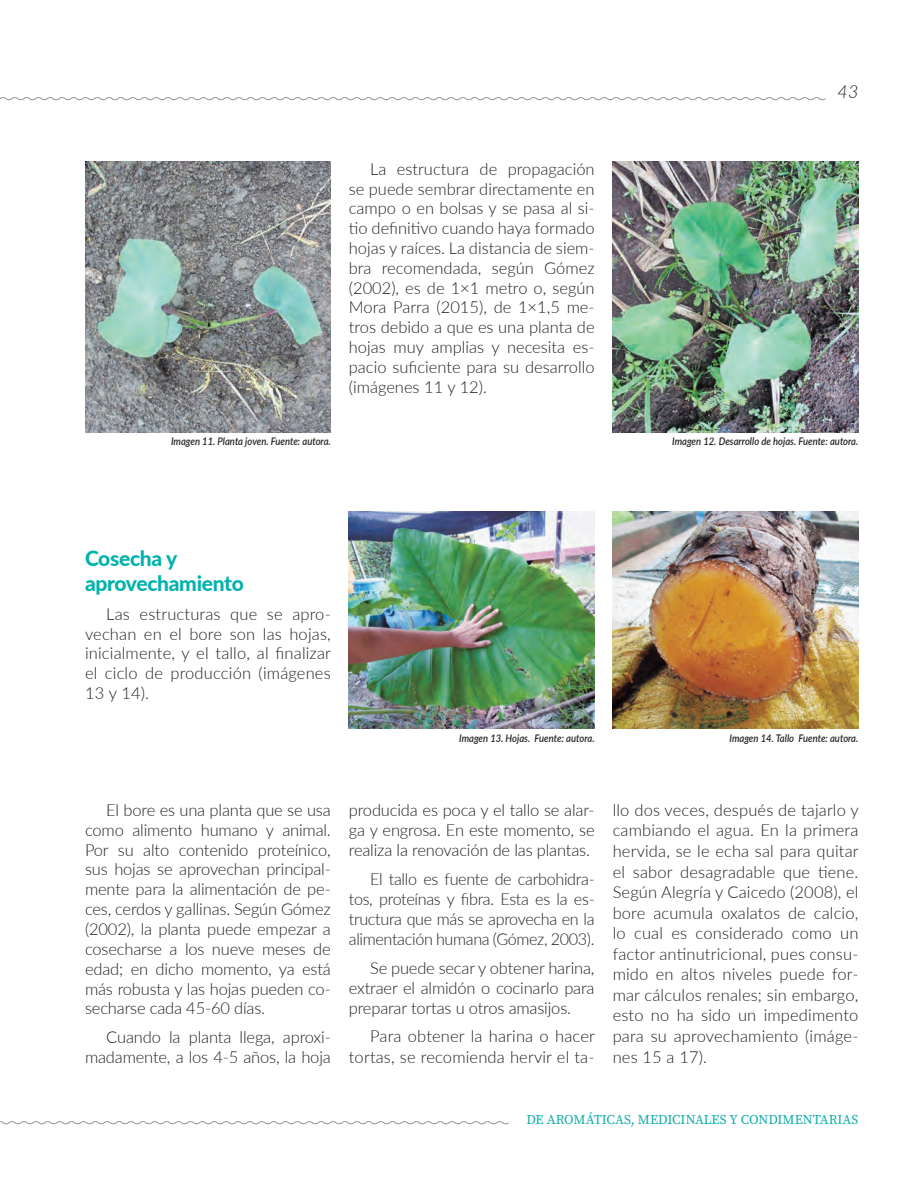
<style>
.page{position:relative;width:918px;height:1188px;background:#fff}
.page>*{position:absolute;margin:0;border:0;box-sizing:border-box;transform-origin:0 0}
.Cuerpo_de_texto{font:800 21px/25.2px "Lato";letter-spacing:-.015em;color:#00b2ad}
.t1{font:italic 300 18px "Lato";color:#231f20}
.Cuerpo_de_texto-2{font:300 16.5px/19.8px "Lato";letter-spacing:-.01em;color:#231f20;text-align:justify}
.Cuerpo_de_texto-3{font:300 16.5px/20.1px "Lato";letter-spacing:.01em;color:#231f20;text-align:right}
.t2{font:13.5px "Source Serif Pro";color:#12aeaa}
.t3{font:italic 600 10.5px "Lato";color:#231f20;scale:.9 1}
</style>
<div class="page">
<svg style="left:0;top:97px;width:826px;height:4px"></svg>
<svg style="left:0;top:1121px;width:509px;height:4px"></svg>
<img style="left:85px;top:162px;width:246px;height:270px">
<img style="left:349px;top:511px;width:246px;height:218px">
<img style="left:613px;top:511px;width:245px;height:218px">
<img style="left:613px;top:162px;width:245px;height:270px">
<p class="t3" style="left:171px;top:434px;width:179px">Imagen 11. Planta joven. Fuente: autora.</p>
<p class="Cuerpo_de_texto-2" style="left:349px;top:158px;width:247px;text-indent:21px">La estructura de propagación se puede sembrar directamente en campo o en bolsas y se pasa al si&shy;tio definitivo cuando haya formado hojas y raíces. La distancia de siem&shy;bra recomendada, según Gómez (2002), es de 1×1 metro o, según Mora Parra (2015), de 1×1,5 me&shy;tros debido a que es una planta de hojas muy amplias y necesita es&shy;pacio suficiente para su desarrollo (imágenes 11 y 12).</p>
<p class="t1" style="left:838px;top:79px;width:22px">43</p>
<p class="t3" style="left:672px;top:434px;width:208px">Imagen 12. Desarrollo de hojas. Fuente: autora.</p>
<p class="Cuerpo_de_texto" style="left:85px;top:545px;width:160px">Cosecha y aprovechamiento</p>
<p class="Cuerpo_de_texto-2" style="left:85px;top:603px;width:248px;text-indent:21px">Las estructuras que se apro&shy;vechan en el bore son las hojas, inicialmente, y el tallo, al finalizar el ciclo de producción (imágenes 13 y 14).</p>
<p class="t3" style="left:459px;top:730px;width:152px">Imagen 13. Hojas. Fuente: autora.</p>
<p class="t3" style="left:730px;top:730px;width:145px">Imagen 14. Tallo Fuente: autora.</p>
<p class="Cuerpo_de_texto-2" style="left:85px;top:799px;width:247px;text-indent:21px">El bore es una planta que se usa como alimento humano y animal.<br>Por su alto contenido proteínico, sus hojas se aprovechan principal&shy;mente para la alimentación de pe&shy;ces, cerdos y gallinas. Según Gómez (2002), la planta puede empezar a cosecharse a los nueve meses de edad; en dicho momento, ya está más robusta y las hojas pueden co&shy;secharse cada 45-60 días.</p>
<p class="Cuerpo_de_texto-2" style="left:85px;top:1026px;width:247px;text-align:right">Cuando la planta llega, aproxi&shy;madamente, a los 4-5 años, la hoja</p>
<p class="Cuerpo_de_texto-2" style="left:349px;top:799px;width:247px">producida es poca y el tallo se alar&shy;ga y engrosa. En este momento, se realiza la renovación de las plantas.</p>
<p class="Cuerpo_de_texto-2" style="left:349px;top:868px;width:247px;text-indent:21px">El tallo es fuente de carbohidra&shy;tos, proteínas y fibra. Esta es la es&shy;tructura que más se aprovecha en la alimentación humana (Gómez, 2003).</p>
<p class="Cuerpo_de_texto-2" style="left:349px;top:957px;width:247px;text-indent:21px">Se puede secar y obtener harina, extraer el almidón o cocinarlo para preparar tortas u otros amasijos.</p>
<p class="Cuerpo_de_texto-3" style="left:349px;top:1026px;width:248px">Para obtener la harina o hacer tortas, se recomienda hervir el ta-</p>
<p class="Cuerpo_de_texto-2" style="left:613px;top:799px;width:248px;line-height:20.5px">llo dos veces, después de tajarlo y cambiando el agua. En la primera hervida, se le echa sal para quitar el sabor desagradable que tiene.<br>Según Alegría y Caicedo (2008), el bore acumula oxalatos de calcio, lo cual es considerado como un factor antinutricional, pues consu&shy;mido en altos niveles puede for&shy;mar cálculos renales; sin embargo, esto no ha sido un impedimento para su aprovechamiento (imáge&shy;nes 15 a 17).</p>
<p class="t2" style="left:526px;top:1111px;width:334px">DE AROMÁTICAS, MEDICINALES Y CONDIMENTARIAS</p>
</div>
